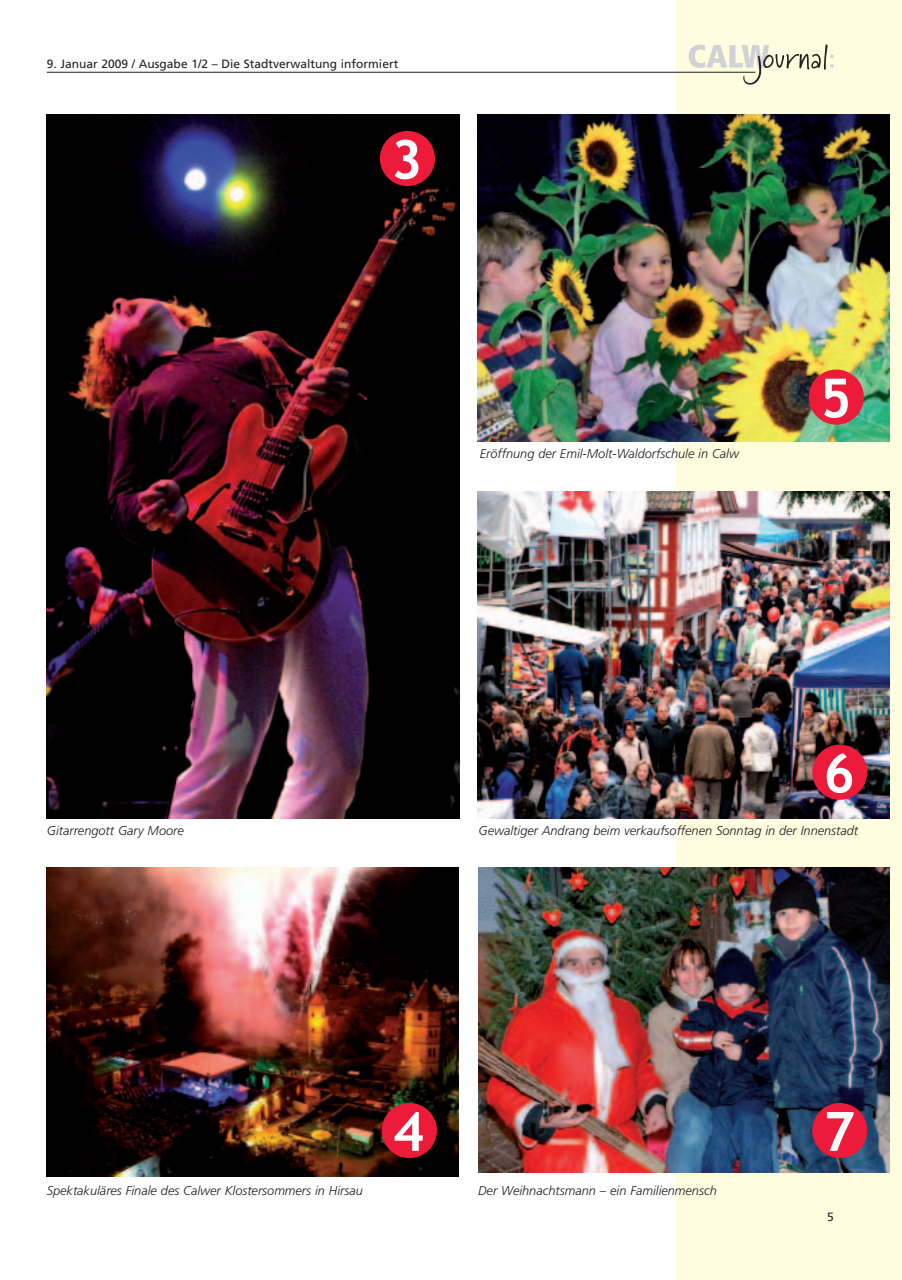
<style>
.page{position:relative;width:902px;height:1280px;background:#fff}
.page>*{position:absolute;margin:0;border:0;box-sizing:border-box;transform-origin:0 0}
.t1{font:700 54px "Trebuchet MS";color:#fff}
.t2{font:italic 300 12.75px "Frutiger";color:#231f20}
.t3{font:12px "Frutiger";color:#231f20}
</style>
<div class="page">
<div style="left:676px;top:0;width:225px;height:1279px;background:#fffce0"></div>
<svg style="left:688px;top:44px;width:145px;height:41px"></svg>
<hr style="left:47px;top:72px;width:708px;height:1px;background:#231f20">
<img style="left:47px;top:115px;width:413px;height:703px">
<img style="left:478px;top:115px;width:411px;height:327px">
<img style="left:47px;top:867px;width:411px;height:309px">
<img style="left:478px;top:867px;width:411px;height:305px">
<img style="left:478px;top:491px;width:411px;height:327px">
<div style="left:380px;top:131px;width:55px;height:55px;background:#ed1a3a;border-radius:50%"></div>
<div style="left:808px;top:370px;width:55px;height:55px;background:#ed1a3a;border-radius:50%"></div>
<div style="left:812px;top:745px;width:55px;height:55px;background:#ed1a3a;border-radius:50%"></div>
<div style="left:812px;top:1103px;width:55px;height:55px;background:#ed1a3a;border-radius:50%"></div>
<div style="left:382px;top:1103px;width:55px;height:55px;background:#ed1a3a;border-radius:50%"></div>
<p class="t3" style="left:47px;top:59px;width:353px">9. Januar 2009 / Ausgabe 1/2 – Die Stadtverwaltung informiert</p>
<h1 class="t1" style="left:391px;top:128px;width:33px">3</h1>
<p class="t2" style="left:480px;top:449px;width:261px">Eröffnung der Emil-Molt-Waldorfschule in Calw</p>
<h1 class="t1" style="left:819px;top:367px;width:33px">5</h1>
<h1 class="t1" style="left:823px;top:742px;width:33px">6</h1>
<p class="t2" style="left:47px;top:825px;width:138px">Gitarrengott Gary Moore</p>
<p class="t2" style="left:478px;top:825px;width:381px">Gewaltiger Andrang beim verkaufsoffenen Sonntag in der Innenstadt</p>
<h1 class="t1" style="left:393px;top:1100px;width:33px">4</h1>
<h1 class="t1" style="left:823px;top:1100px;width:33px">7</h1>
<p class="t2" style="left:47px;top:1185px;width:317px">Spektakuläres Finale des Calwer Klostersommers in Hirsau</p>
<p class="t2" style="left:478px;top:1185px;width:240px">Der Weihnachtsmann – ein Familienmensch</p>
<p class="t3" style="left:827px;top:1212px;width:8px">5</p>
</div>
